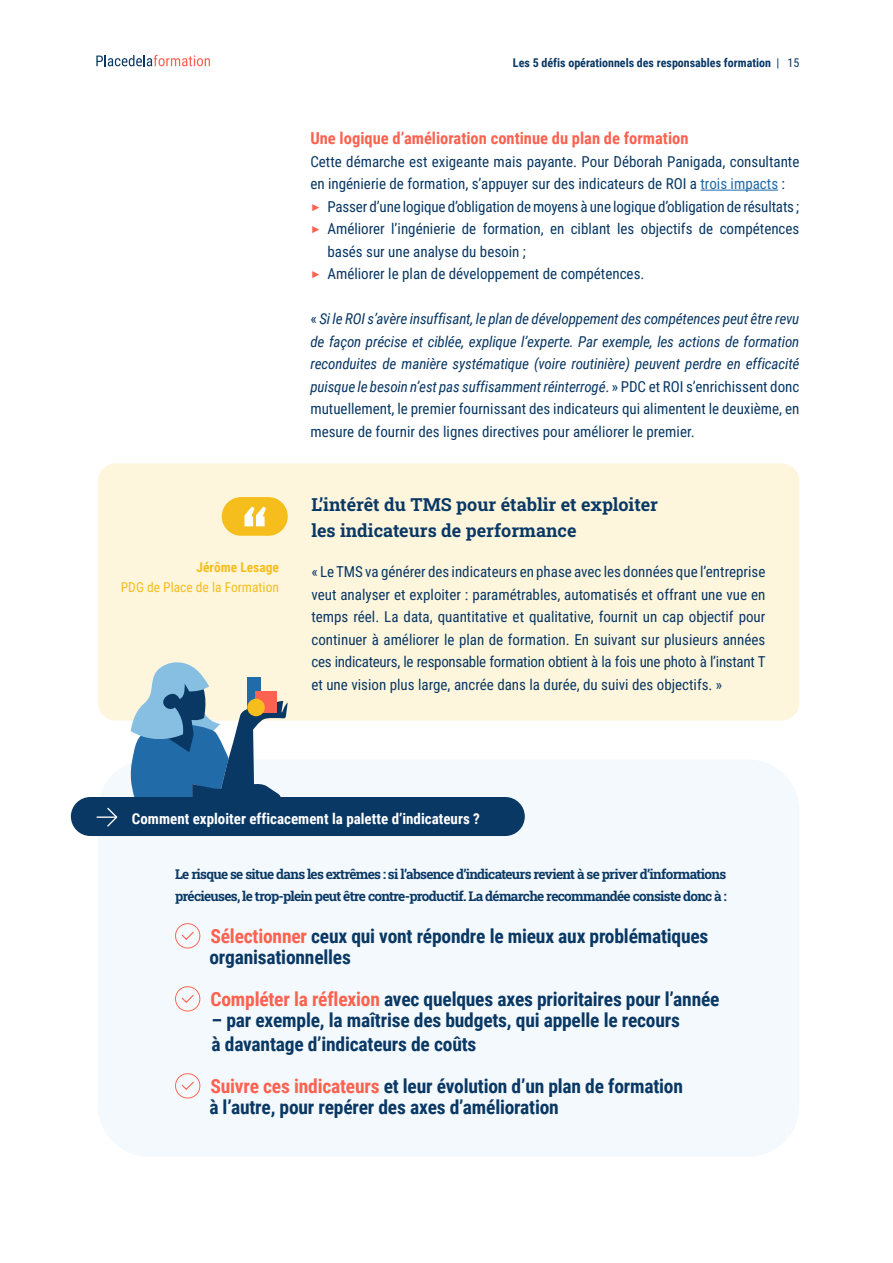
<style>
.page{position:relative;width:893px;height:1263px;background:#fff}
.page>*{position:absolute;margin:0;border:0;box-sizing:border-box;transform-origin:0 0}
.t1{font:700 19.5px/21px "Roboto Condensed";letter-spacing:-.01em;color:#093864}
.t2{font:700 18px/25.5px "Roboto Slab";color:#093864}
.t3{font:700 16.5px "Roboto Condensed";color:#fc6250}
.t4{font:15px/22.5px "Roboto Condensed";color:#093864;text-align:justify}
.t5{font:italic 15px/22.5px "Roboto Condensed";letter-spacing:-.01em;color:#093864;text-align:justify}
.t6{font:700 15px "Roboto Condensed";color:#fff}
.t7{font:700 13.5px/22.5px "Roboto Slab";letter-spacing:-.05em;color:#093864}
.t8{font:13.5px "Roboto Condensed";color:#f6be1d}
.t9{font:700 13.5px "Roboto Condensed";color:#f6be1d}
.t10{font:700 12px "Roboto Condensed";color:#093864}
.s1{font-weight:400}
.s2{color:#216ba8}
.s3{font-family:"Montserrat";font-size:16.5px;color:#fc6250}
.s4{font-style:normal}
.s5{color:#fc6250}
</style>
<div class="page">
<svg style="left:96px;top:55px;width:114px;height:11px"></svg>
<hr style="left:700px;top:190px;width:78px;height:1px;background:#216ba8">
<div style="left:98px;top:463px;width:701px;height:257px;background:#fef5dd;border-radius:18px"></div>
<div style="left:222px;top:497px;width:66px;height:39px;background:#f6be1d;border-radius:19px"></div>
<svg style="left:244px;top:506px;width:22px;height:20px"></svg>
<div style="left:98px;top:759px;width:701px;height:398px;background:#f4f9fd;border-radius:51px"></div>
<div style="left:71px;top:797px;width:454px;height:39px;background:#093864;border-radius:20px"></div>
<svg style="left:97px;top:807px;width:21px;height:20px"></svg>
<svg style="left:128px;top:662px;width:160px;height:135px"></svg>
<svg style="left:175px;top:923px;width:25px;height:25px"></svg>
<svg style="left:175px;top:986px;width:25px;height:25px"></svg>
<svg style="left:175px;top:1073px;width:25px;height:25px"></svg>
<p class="t10" style="left:513px;top:54px;width:288px">Les 5 défis opérationnels des responsables formation <span class="s1">| 15</span></p>
<p class="t9" style="left:196px;top:558px;width:84px">Jérôme Lesage</p>
<p class="t8" style="left:121px;top:578px;width:160px">PDG de Place de la Formation</p>
<p class="t3" style="left:310px;top:127px;width:380px">Une logique d’amélioration continue du plan de formation</p>
<p class="t4" style="left:310px;top:149px;width:490px">Cette démarche est exigeante mais payante. Pour Déborah Panigada, consultante</p>
<p class="t4" style="left:310px;top:172px;width:476px">en ingénierie de formation, s’appuyer sur des indicateurs de ROI a <span class="s2">trois impacts</span> :</p>
<p class="t4" style="left:310px;top:194px;width:490px"><span class="s3">▶</span> Passer d’une logique d’obligation de moyens à une logique d’obligation de résultats ;</p>
<p class="t4" style="left:310px;top:217px;width:490px"><span class="s3">▶</span> Améliorer l’ingénierie de formation, en ciblant les objectifs de compétences</p>
<p class="t4" style="left:327px;top:239px;width:200px">basés sur une analyse du besoin ;</p>
<p class="t4" style="left:310px;top:262px;width:336px"><span class="s3">▶</span> Améliorer le plan de développement de compétences.</p>
<p class="t5" style="left:310px;top:307px;width:491px"><span class="s4">«</span> Si le ROI s’avère insuffisant, le plan de développement des compétences peut être revu de façon précise et ciblée, explique l’experte. Par exemple, les actions de formation reconduites de manière systématique (voire routinière) peuvent perdre en efficacité puisque le besoin n’est pas suffisamment réinterrogé<span class="s4">. » PDC et ROI s’enrichissent donc mutuellement, le premier fournissant des indicateurs qui alimentent le deuxième, en mesure de fournir des lignes directives pour améliorer le premier.</span></p>
<p class="t2" style="left:311px;top:491px;width:348px">L’intérêt du TMS pour établir et exploiter les indicateurs de performance</p>
<p class="t4" style="left:311px;top:560px;width:456px">« Le TMS va générer des indicateurs en phase avec les données que l’entreprise veut analyser et exploiter : paramétrables, automatisés et offrant une vue en temps réel. La data, quantitative et qualitative, fournit un cap objectif pour continuer à améliorer le plan de formation. En suivant sur plusieurs années ces indicateurs, le responsable formation obtient à la fois une photo à l’instant T et une vision plus large, ancrée dans la durée, du suivi des objectifs. »</p>
<p class="t6" style="left:132px;top:808px;width:350px">Comment exploiter efficacement la palette d’indicateurs ?</p>
<p class="t7" style="left:175px;top:862px;width:553px">Le risque se situe dans les extrêmes : si l’absence d’indicateurs revient à se priver d’informations précieuses, le trop-plein peut être contre-productif. La démarche recommandée consiste donc à :</p>
<h1 class="t1" style="left:209px;top:925px;width:501px"><span class="s5">Sélectionner</span> ceux qui vont répondre le mieux aux problématiques organisationnelles</h1>
<h1 class="t1" style="left:210px;top:988px;width:511px"><span class="s5">Compléter la réflexion</span> avec quelques axes prioritaires pour l’année</h1>
<h1 class="t1" style="left:212px;top:1007px;width:470px;line-height:24px">– par exemple, la maîtrise des budgets, qui appelle le recours à davantage d’indicateurs de coûts</h1>
<h1 class="t1" style="left:209px;top:1075px;width:475px"><span class="s5">Suivre ces indicateurs</span> et leur évolution d’un plan de formation à l’autre, pour repérer des axes d’amélioration</h1>
</div>
